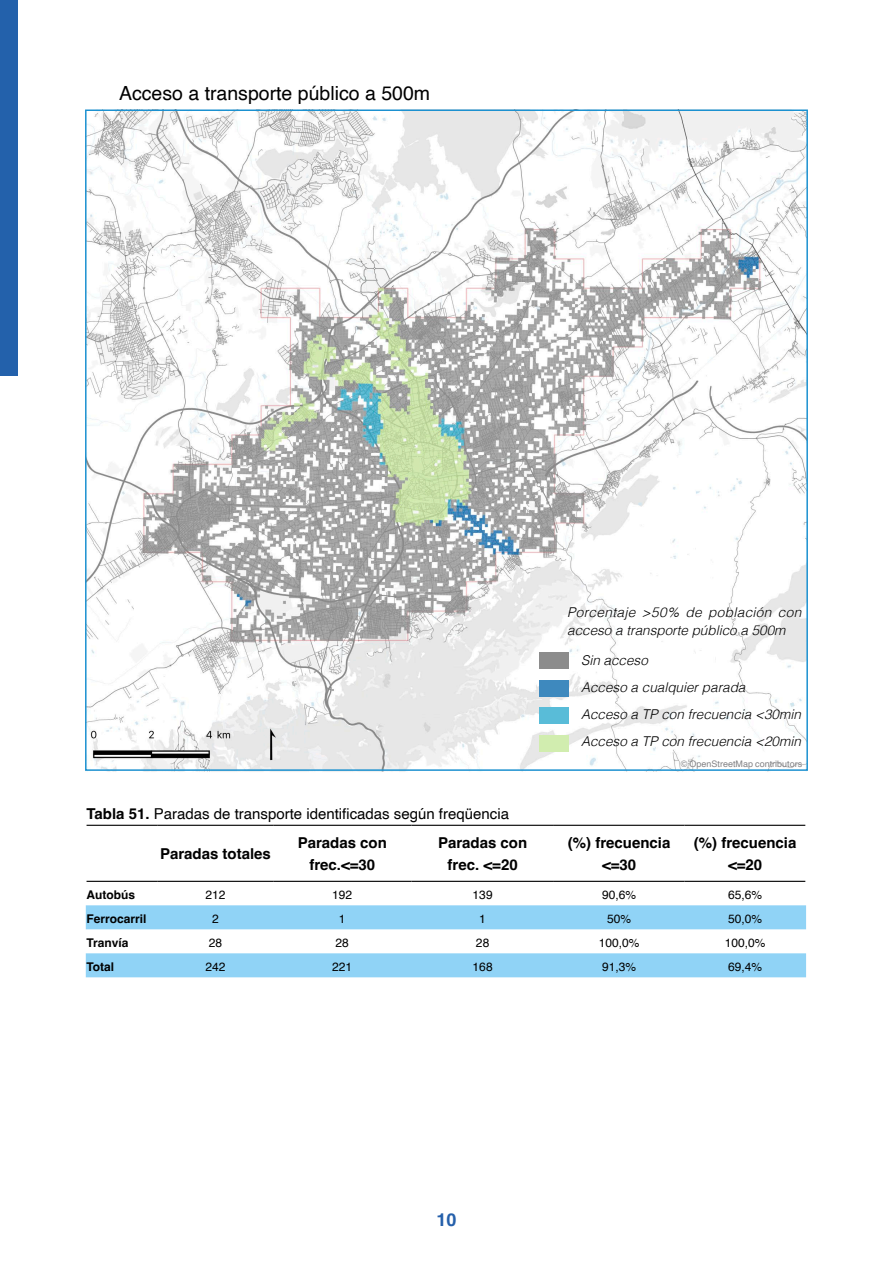
<style>
.page{position:relative;width:893px;height:1263px;background:#fff}
.page>*{position:absolute;margin:0;border:0;box-sizing:border-box;transform-origin:0 0}
.titol_mapa{font:19.5px "Helvetica";color:#000}
.t1{font:700 18px "Helvetica";color:#2560ab}
.t2{font:700 15px/22.5px "Helvetica";color:#000;text-align:center}
.t3{font:15px "Helvetica";color:#000}
.cos_mapes{font:italic 300 13.5px/18px "Helvetica";color:#000}
.t4{font:12px "Helvetica";color:#000}
.t5{font:700 12px "Helvetica";color:#000}
.titol_mapa-2{font:9px "Helvetica";color:#828285}
.s1{font-weight:700}
</style>
<div class="page">
<div style="left:0;top:0;width:17px;height:376px;background:#2361ab"></div>
<img style="left:86px;top:112px;width:720px;height:770px">
<div style="left:539px;top:652px;width:30px;height:17px;background:#8c8c8c"></div>
<div style="left:539px;top:680px;width:30px;height:16px;background:#3e89be"></div>
<div style="left:539px;top:707px;width:30px;height:17px;background:#59bcd8"></div>
<div style="left:539px;top:735px;width:30px;height:17px;background:#d1edaf"></div>
<svg style="left:86px;top:905px;width:720px;height:72px;fill:#90d3f6"></svg>
<hr style="left:87px;top:825px;width:71px;height:1px;background:#000">
<hr style="left:158px;top:825px;width:115px;height:1px;background:#000">
<hr style="left:273px;top:825px;width:138px;height:1px;background:#000">
<hr style="left:411px;top:825px;width:143px;height:1px;background:#000">
<hr style="left:554px;top:825px;width:130px;height:1px;background:#000">
<hr style="left:684px;top:825px;width:121px;height:1px;background:#000">
<hr style="left:87px;top:881px;width:71px;height:1px;background:#000">
<hr style="left:158px;top:881px;width:115px;height:1px;background:#000">
<hr style="left:273px;top:881px;width:138px;height:1px;background:#000">
<hr style="left:411px;top:881px;width:143px;height:1px;background:#000">
<hr style="left:554px;top:881px;width:130px;height:1px;background:#000">
<hr style="left:684px;top:881px;width:121px;height:1px;background:#000">
<p class="titol_mapa" style="left:119px;top:78px;width:313px">Acceso a transporte público a 500m</p>
<p class="cos_mapes" style="left:567px;top:602px;width:236px">Porcentaje &gt;50% de población con acceso a transporte público a 500m</p>
<p class="cos_mapes" style="left:581px;top:650px;width:68px">Sin acceso</p>
<p class="cos_mapes" style="left:581px;top:677px;width:166px">Acceso a cualquier parada</p>
<p class="cos_mapes" style="left:581px;top:704px;width:221px">Acceso a TP con frecuencia &lt;30min</p>
<p class="cos_mapes" style="left:581px;top:731px;width:221px">Acceso a TP con frecuencia &lt;20min</p>
<p class="titol_mapa-2" style="left:681px;top:757px;width:123px">© OpenStreetMap contributors</p>
<p class="t3" style="left:87px;top:802px;width:424px"><span class="s1">Tabla 51.</span> Paradas de transporte identificadas según freqüencia</p>
<p class="t2" style="left:160px;top:844px;width:112px">Paradas totales</p>
<p class="t2" style="left:298px;top:833px;width:91px">Paradas con frec.&lt;=30</p>
<p class="t2" style="left:438px;top:833px;width:91px">Paradas con frec. &lt;=20</p>
<p class="t2" style="left:568px;top:833px;width:104px">(%) frecuencia &lt;=30</p>
<p class="t2" style="left:694px;top:833px;width:104px">(%) frecuencia &lt;=20</p>
<p class="t5" style="left:87px;top:888px;width:50px">Autobús</p>
<p class="t4" style="left:205px;top:886px;width:22px">212</p>
<p class="t4" style="left:332px;top:886px;width:22px">192</p>
<p class="t4" style="left:473px;top:886px;width:22px">139</p>
<p class="t4" style="left:602px;top:886px;width:36px">90,6%</p>
<p class="t4" style="left:728px;top:886px;width:36px">65,6%</p>
<p class="t5" style="left:87px;top:912px;width:62px">Ferrocarril</p>
<p class="t4" style="left:212px;top:910px;width:8px">2</p>
<p class="t4" style="left:339px;top:910px;width:8px">1</p>
<p class="t4" style="left:479px;top:910px;width:8px">1</p>
<p class="t4" style="left:607px;top:910px;width:26px">50%</p>
<p class="t4" style="left:728px;top:910px;width:36px">50,0%</p>
<p class="t5" style="left:87px;top:936px;width:44px">Tranvía</p>
<p class="t4" style="left:209px;top:934px;width:15px">28</p>
<p class="t4" style="left:336px;top:934px;width:15px">28</p>
<p class="t4" style="left:476px;top:934px;width:15px">28</p>
<p class="t4" style="left:599px;top:934px;width:42px">100,0%</p>
<p class="t4" style="left:725px;top:934px;width:42px">100,0%</p>
<p class="t5" style="left:87px;top:960px;width:29px">Total</p>
<p class="t4" style="left:205px;top:958px;width:22px">242</p>
<p class="t4" style="left:332px;top:958px;width:22px">221</p>
<p class="t4" style="left:473px;top:958px;width:22px">168</p>
<p class="t4" style="left:602px;top:958px;width:36px">91,3%</p>
<p class="t4" style="left:728px;top:958px;width:36px">69,4%</p>
<h2 class="t1" style="left:436px;top:1208px;width:22px">10</h2>
</div>
